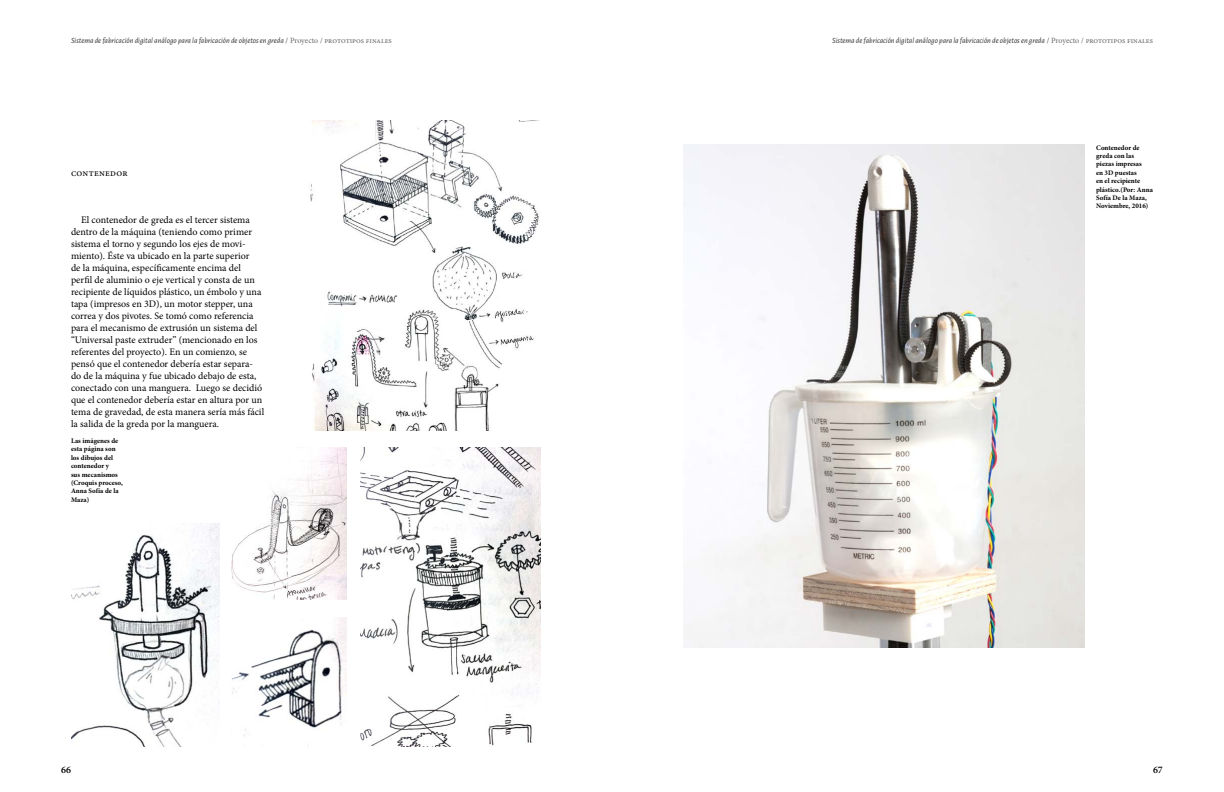
<style>
.page{position:relative;width:1224px;height:792px;background:#fff}
.page>*{position:absolute;margin:0;border:0;box-sizing:border-box;transform-origin:0 0}
.t1{font:10px/12px "Minion Pro";letter-spacing:.005em;color:#000}
.t2{font:10px "Minion Pro";letter-spacing:.025em;color:#000}
.t3{font:600 10px "Minion Pro";color:#000}
.t4{font:italic 8px "Alegreya Sans";color:#333}
.t5{font:700 7px/8.4px "Minion Pro";color:#000}
.s1{font-family:"Minion Pro";font-weight:600;font-style:normal;color:#666}
.s2{font-family:"Minion Pro";font-style:normal;color:#666}
</style>
<div class="page">
<img style="left:232px;top:618px;width:114px;height:119px">
<img style="left:232px;top:447px;width:114px;height:153px">
<img style="left:71px;top:523px;width:148px;height:223px">
<img style="left:360px;top:447px;width:181px;height:299px">
<img style="left:310px;top:120px;width:230px;height:311px">
<img style="left:683px;top:145px;width:401px;height:502px">
<p class="t4" style="left:71px;top:35px;width:322px">Sistema de fabricación digital análogo para la fabricación de objetos en greda <span class="s1">/</span> <span class="s2">Proyecto / prototipos finales</span></p>
<p class="t2" style="left:71px;top:166px;width:58px">contenedor</p>
<p class="t1" style="left:71px;top:214px;width:195px;text-indent:10px">El contenedor de greda es el tercer sistema dentro de la máquina (teniendo como primer sistema el torno y segundo los ejes de movi&shy;miento). Éste va ubicado en la parte superior<br>de la máquina, específicamente encima del perfil de aluminio o eje vertical y consta de un recipiente de líquidos plástico, un émbolo y una tapa (impresos en 3D), un motor stepper, una correa y dos pivotes. Se tomó como referencia para el mecanismo de extrusión un sistema del “Universal paste extruder” (mencionado en los referentes del proyecto). En un comienzo, se pensó que el contenedor debería estar separa&shy;do de la máquina y fue ubicado debajo de esta, conectado con una manguera. Luego se decidió que el contenedor debería estar en altura por un tema de gravedad, de esta manera sería más fácil la salida de la greda por la manguera.</p>
<p class="t5" style="left:71px;top:437px;width:53px">Las imágenes de esta página son los dibujos del contenedor y<br>sus mecanismos (Croquis proceso,<br>Anna Sofía de la<br>Maza)</p>
<p class="t4" style="left:832px;top:35px;width:322px">Sistema de fabricación digital análogo para la fabricación de objetos en greda <span class="s1">/</span> <span class="s2">Proyecto / prototipos finales</span></p>
<p class="t5" style="left:1096px;top:143px;width:58px">Contenedor de greda con las piezas impresas<br>en 3D puestas<br>en el recipiente plástico.(Por: Anna<br>Sofía De la Maza,<br>Noviembre, 2016)</p>
<p class="t3" style="left:61px;top:763px;width:11px">66</p>
<p class="t3" style="left:1153px;top:763px;width:11px">67</p>
</div>
